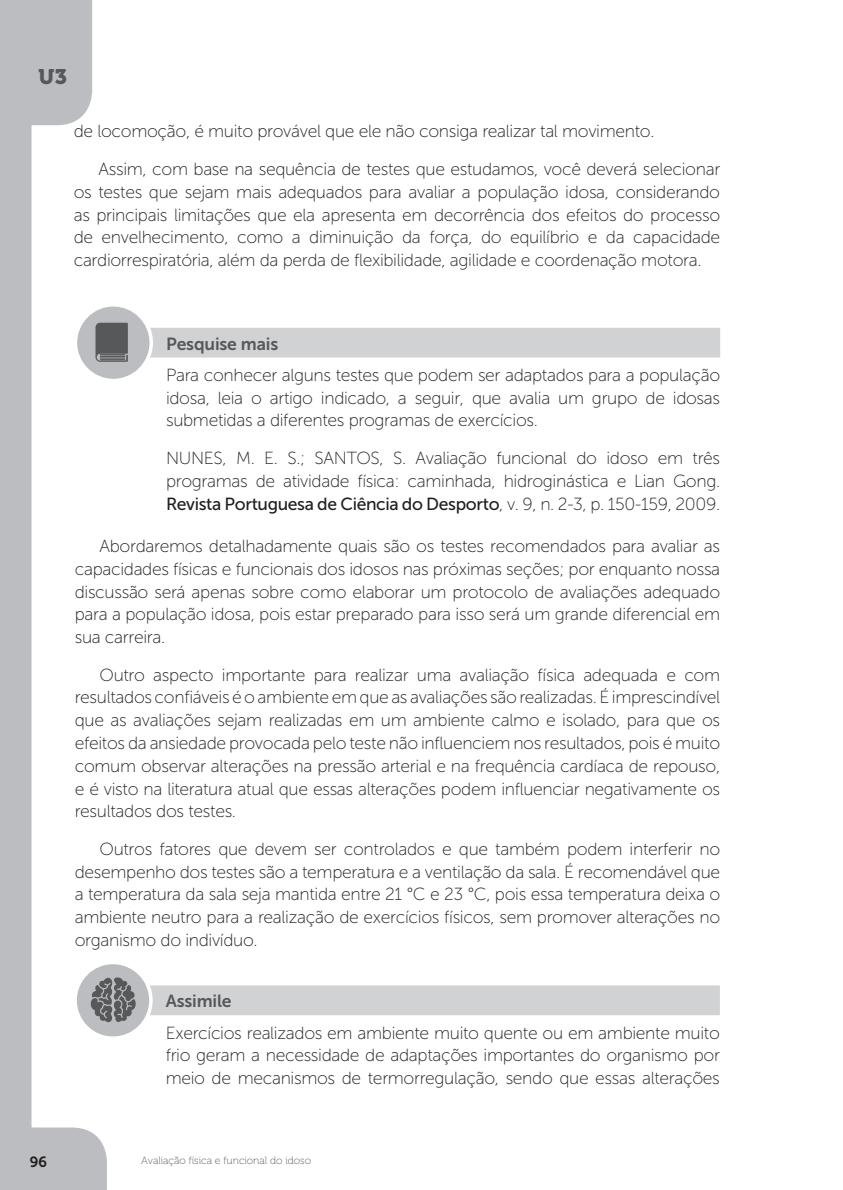
<style>
.page{position:relative;width:843px;height:1190px;background:#fff}
.page>*{position:absolute;margin:0;border:0;box-sizing:border-box;transform-origin:0 0}
.t1{font:21px "Museo 900";color:#57585a}
.t2{font:17.5px/22.8px "Museo Sans 100";letter-spacing:-.02em;color:#231f20;text-align:justify}
.t3{font:17.5px "Museo Sans 500";letter-spacing:-.02em;color:#231f20}
.t4{font:17.5px "Museo Sans 700";letter-spacing:-.01em;color:#57585a}
.t5{font:14.7px "Museo 700";color:#231f20}
.t6{font:10.5px "Museo 100";color:#57585a}
.s1{font-family:"Museo Sans 100"}
</style>
<div class="page">
<svg style="left:0;top:0;width:107px;height:1190px"></svg>
<div style="left:83px;top:328px;width:637px;height:29px;background:#d1d2d4"></div>
<div style="left:75px;top:305px;width:76px;height:75px;background:#bcbdc0;border-radius:50%"></div>
<div style="left:74px;top:303px;width:79px;height:79px;border:4px solid #fff;border-radius:50%"></div>
<svg style="left:95px;top:323px;width:33px;height:39px"></svg>
<div style="left:82px;top:985px;width:637px;height:30px;background:#d1d2d4;border:2px solid #d1d2d4"></div>
<div style="left:75px;top:962px;width:76px;height:76px;background:#bcbdc0;border-radius:50%"></div>
<div style="left:73px;top:960px;width:80px;height:80px;border:4px solid #fff;border-radius:50%"></div>
<svg style="left:90px;top:977px;width:46px;height:46px"></svg>
<p class="t1" style="left:39px;top:65px;width:30px">U3</p>
<p class="t2" style="left:98px;top:113px;width:623px;line-height:37.6px;text-indent:-25px">de locomoção, é muito provável que ele não consiga realizar tal movimento.<br>Assim, com base na sequência de testes que estudamos, você deverá selecionar</p>
<p class="t2" style="left:74px;top:181px;width:647px">os testes que sejam mais adequados para avaliar a população idosa, considerando as principais limitações que ela apresenta em decorrência dos efeitos do processo de envelhecimento, como a diminuição da força, do equilíbrio e da capacidade cardiorrespiratória, além da perda de flexibilidade, agilidade e coordenação motora.</p>
<p class="t4" style="left:166px;top:334px;width:114px">Pesquise mais</p>
<p class="t2" style="left:166px;top:364px;width:555px">Para conhecer alguns testes que podem ser adaptados para a população idosa, leia o artigo indicado, a seguir, que avalia um grupo de idosas submetidas a diferentes programas de exercícios.</p>
<p class="t2" style="left:166px;top:447px;width:555px">NUNES, M. E. S.; SANTOS, S. Avaliação funcional do idoso em três programas de atividade física: caminhada, hidroginástica e Lian Gong.</p>
<p class="t3" style="left:166px;top:494px;width:555px">Revista Portuguesa de Ciência do Desporto<span class="s1">, v. 9, n. 2-3, p. 150-159, 2009.</span></p>
<p class="t2" style="left:75px;top:535px;width:646px;text-indent:25px">Abordaremos detalhadamente quais são os testes recomendados para avaliar as capacidades físicas e funcionais dos idosos nas próximas seções; por enquanto nossa discussão será apenas sobre como elaborar um protocolo de avaliações adequado para a população idosa, pois estar preparado para isso será um grande diferencial em sua carreira.</p>
<p class="t2" style="left:75px;top:663px;width:646px;text-indent:25px">Outro aspecto importante para realizar uma avaliação física adequada e com resultados confiáveis é o ambiente em que as avaliações são realizadas. É imprescindível que as avaliações sejam realizadas em um ambiente calmo e isolado, para que os efeitos da ansiedade provocada pelo teste não influenciem nos resultados, pois é muito comum observar alterações na pressão arterial e na frequência cardíaca de repouso, e é visto na literatura atual que essas alterações podem influenciar negativamente os resultados dos testes.</p>
<p class="t2" style="left:75px;top:837px;width:646px;text-indent:25px">Outros fatores que devem ser controlados e que também podem interferir no desempenho dos testes são a temperatura e a ventilação da sala. É recomendável que a temperatura da sala seja mantida entre 21 °C e 23 °C, pois essa temperatura deixa o ambiente neutro para a realização de exercícios físicos, sem promover alterações no organismo do indivíduo.</p>
<p class="t4" style="left:166px;top:991px;width:67px">Assimile</p>
<p class="t2" style="left:166px;top:1021px;width:555px">Exercícios realizados em ambiente muito quente ou em ambiente muito frio geram a necessidade de adaptações importantes do organismo por meio de mecanismos de termorregulação, sendo que essas alterações</p>
<p class="t5" style="left:30px;top:1154px;width:19px">96</p>
<p class="t6" style="left:141px;top:1155px;width:171px">Avaliação física e funcional do idoso</p>
</div>
